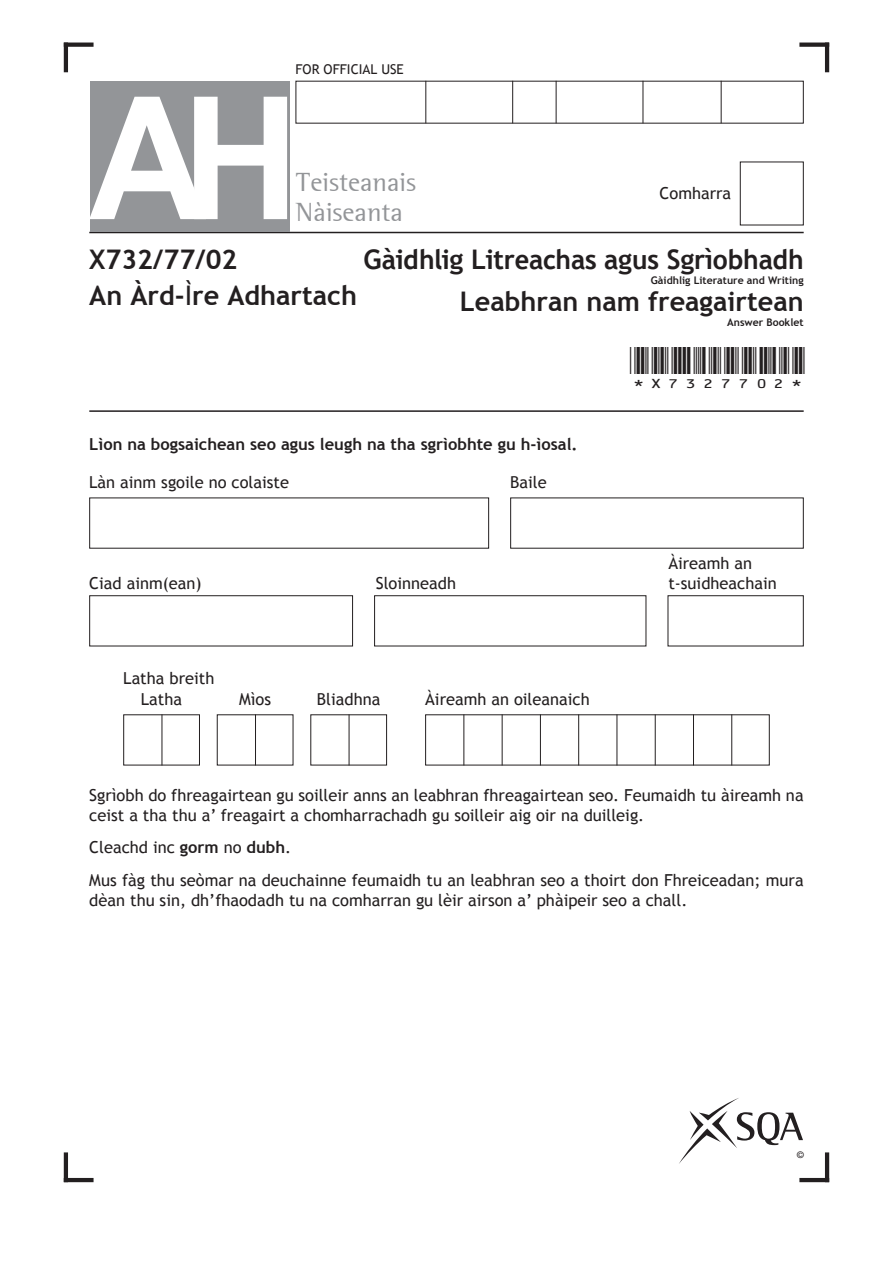
<style>
.page{position:relative;width:893px;height:1263px;background:#fff}
.page>*{position:absolute;margin:0;border:0;box-sizing:border-box;transform-origin:0 0}
.t1{font:700 171px "Arial";color:#fff;scale:.95 1}
.t2{font:700 27px "Trebuchet MS";color:#231f20}
.t3{font:700 27px "Trebuchet 2010";color:#231f20}
.t4{font:27px "Rotis Semi Serif";color:#939598}
.t5{font:18px "BC39 Short HR";color:#231f20;scale:1.25 1}
.t6{font:16.5px/19.8px "Trebuchet MS";color:#231f20}
.t7{font:700 16.5px "Trebuchet MS";color:#231f20}
.t8{font:13.5px "Trebuchet MS";color:#231f20}
.t9{font:700 10.5px "Trebuchet MS";color:#231f20}
.t10{font:9px "Helvetica";color:#231f20}
.s1{font-weight:400}
.s2{font-weight:700}
</style>
<div class="page">
<hr style="left:64px;top:43px;width:4px;height:29px;background:#231f20">
<svg style="left:68px;top:43px;width:26px;height:4px"></svg>
<svg style="left:799px;top:43px;width:26px;height:4px"></svg>
<hr style="left:825px;top:43px;width:4px;height:29px;background:#231f20">
<hr style="left:64px;top:1178px;width:30px;height:4px;background:#231f20">
<hr style="left:64px;top:1152px;width:4px;height:30px;background:#231f20">
<hr style="left:825px;top:1152px;width:4px;height:30px;background:#231f20">
<hr style="left:799px;top:1178px;width:30px;height:4px;background:#231f20">
<hr style="left:425px;top:81px;width:1px;height:42px;background:#231f20">
<hr style="left:512px;top:81px;width:1px;height:42px;background:#231f20">
<hr style="left:556px;top:81px;width:1px;height:42px;background:#231f20">
<hr style="left:643px;top:81px;width:1px;height:42px;background:#231f20">
<hr style="left:721px;top:81px;width:1px;height:42px;background:#231f20">
<hr style="left:89px;top:232px;width:715px;height:1px;background:#231f20">
<hr style="left:89px;top:410px;width:715px;height:2px;background:#231f20">
<div style="left:740px;top:162px;width:64px;height:63px;border:1px solid #231f20"></div>
<svg style="left:679px;top:1098px;width:124px;height:66px"></svg>
<div style="left:89px;top:595px;width:264px;height:51px;border:1px solid #231f20"></div>
<div style="left:374px;top:595px;width:272px;height:51px;border:1px solid #231f20"></div>
<div style="left:668px;top:595px;width:136px;height:51px;border:1px solid #231f20"></div>
<hr style="left:463px;top:714px;width:1px;height:51px;background:#231f20">
<hr style="left:502px;top:714px;width:1px;height:51px;background:#231f20">
<hr style="left:540px;top:714px;width:1px;height:51px;background:#231f20">
<hr style="left:578px;top:714px;width:1px;height:51px;background:#231f20">
<hr style="left:617px;top:714px;width:1px;height:51px;background:#231f20">
<hr style="left:655px;top:714px;width:1px;height:51px;background:#231f20">
<hr style="left:693px;top:714px;width:1px;height:51px;background:#231f20">
<hr style="left:731px;top:714px;width:1px;height:51px;background:#231f20">
<div style="left:123px;top:714px;width:77px;height:51px;border:1px solid #231f20"></div>
<hr style="left:162px;top:714px;width:1px;height:51px;background:#231f20">
<hr style="left:255px;top:714px;width:1px;height:51px;background:#231f20">
<hr style="left:349px;top:714px;width:1px;height:51px;background:#231f20">
<div style="left:90px;top:81px;width:200px;height:151px;background:#939598"></div>
<p class="t8" style="left:296px;top:61px;width:110px">FOR OFFICIAL USE</p>
<p class="t1" style="left:89px;top:45px;width:223px">AH</p>
<p class="t4" style="left:296px;top:166px;width:122px">Teisteanais</p>
<p class="t4" style="left:296px;top:196px;width:109px">Nàiseanta</p>
<p class="t6" style="left:660px;top:184px;width:73px">Comharra</p>
<p class="t2" style="left:89px;top:242px;width:150px">X732/77/02</p>
<p class="t2" style="left:89px;top:279px;width:269px">An Àrd-<span class="s1">Ì</span>re Adhartach</p>
<p class="t3" style="left:363px;top:242px;width:442px">Gàidhlig Litreachas agus Sgrìobhadh</p>
<p class="t9" style="left:651px;top:273px;width:154px">Gàidhlig Literature and Writing</p>
<p class="t2" style="left:460px;top:284px;width:345px">Leabhran nam freagairtean</p>
<p class="t9" style="left:727px;top:315px;width:78px">Answer Booklet</p>
<p class="t5" style="left:630px;top:357px;width:142px">*X7327702*</p>
<p class="t7" style="left:89px;top:434px;width:490px">Lìon na bogsaichean seo agus leugh na tha sgrìobhte gu h-ìosal.</p>
<p class="t6" style="left:89px;top:473px;width:201px">Làn ainm sgoile no colaiste</p>
<p class="t6" style="left:510px;top:473px;width:38px">Baile</p>
<p class="t6" style="left:668px;top:554px;width:85px">Àireamh an</p>
<p class="t6" style="left:89px;top:573px;width:114px">Ciad ainm(ean)</p>
<p class="t6" style="left:376px;top:573px;width:82px">Sloinneadh</p>
<p class="t6" style="left:668px;top:573px;width:110px">t-suidheachain</p>
<p class="t6" style="left:123px;top:668px;width:93px">Latha breith</p>
<p class="t6" style="left:141px;top:690px;width:43px">Latha</p>
<p class="t6" style="left:239px;top:690px;width:33px">Mìos</p>
<p class="t6" style="left:317px;top:690px;width:65px">Bliadhna</p>
<p class="t6" style="left:425px;top:690px;width:166px">Àireamh an oileanaich</p>
<p class="t6" style="left:89px;top:785px;width:716px">Sgrìobh do fhreagairtean gu soilleir anns an leabhran fhreagairtean seo. Feumaidh tu àireamh na ceist a tha thu a’ freagairt a chomharrachadh gu soilleir aig oir na duilleig.</p>
<p class="t6" style="left:89px;top:838px;width:204px">Cleachd inc <span class="s2">gorm</span> no <span class="s2">dubh</span>.</p>
<p class="t6" style="left:89px;top:870px;width:716px">Mus fàg thu seòmar na deuchainne feumaidh tu an leabhran seo a thoirt don Fhreiceadan; mura dèan thu sin, dh’fhaodadh tu na comharran gu lèir airson a’ phàipeir seo a chall.</p>
<p class="t10" style="left:797px;top:1149px;width:8px">©</p>
</div>
